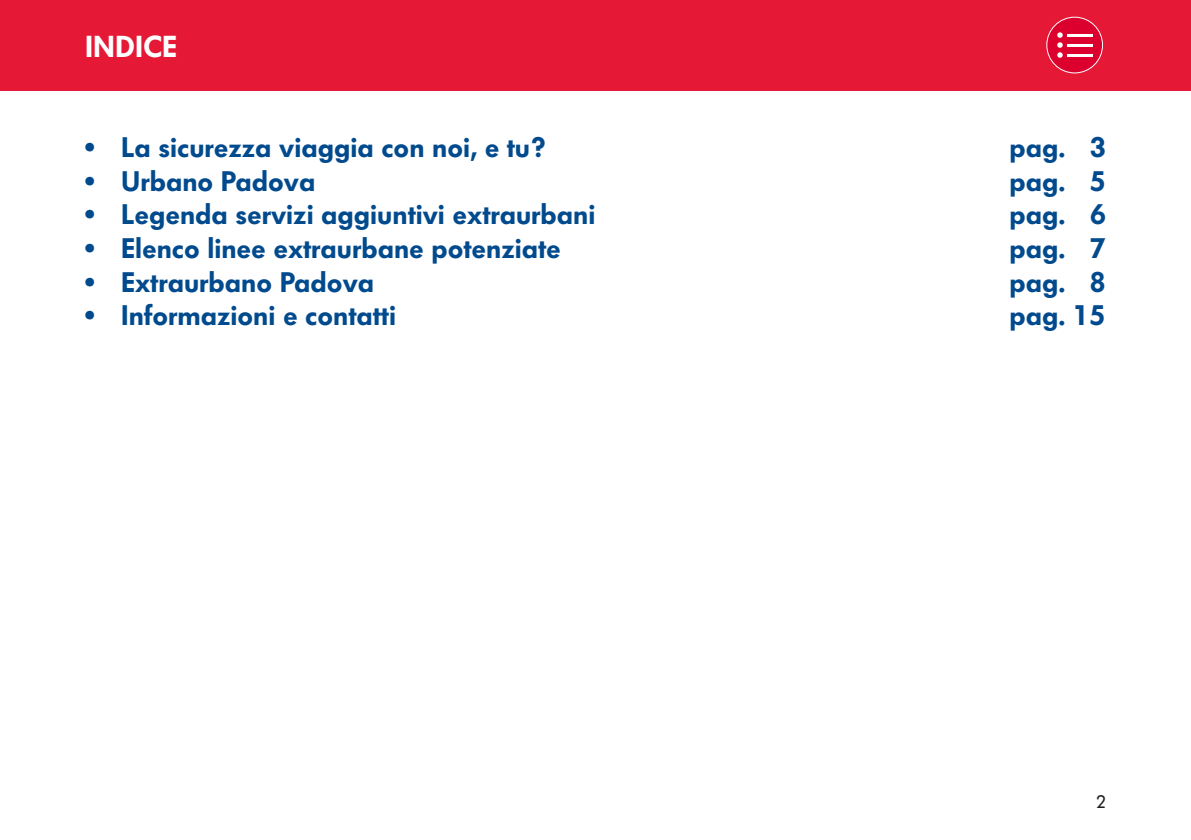
<style>
.page{position:relative;width:1191px;height:840px;background:#fff}
.page>*{position:absolute;margin:0;border:0;box-sizing:border-box;transform-origin:0 0}
.t1{font:600 30px "Futura Serie BQ";color:#fff}
.t2{font:600 28px "Futura Serie BQ";color:#004a8d}
.t3{font:18px "Futura Serie BQ";color:#231f20}
</style>
<div class="page">
<div style="left:0;top:0;width:1191px;height:90px;background:#e51836"></div>
<div style="left:1046px;top:17px;width:56px;height:56px;background:#db002e;border-radius:50%"></div>
<div style="left:1046px;top:17px;width:57px;height:56px;border:1px solid #fff;border-radius:50%"></div>
<hr style="left:1067px;top:34px;width:25px;height:2px;background:#fff">
<hr style="left:1067px;top:44px;width:25px;height:2px;background:#fff">
<svg style="left:1057px;top:32px;width:5px;height:26px"></svg>
<hr style="left:1067px;top:54px;width:25px;height:2px;background:#fff">
<p class="t1" style="left:85px;top:29px;width:94px">INDICE</p>
<p class="t2" style="left:85px;top:131px;width:462px">• La sicurezza viaggia con noi, e tu?</p>
<p class="t2" style="left:85px;top:164px;width:232px">• Urbano Padova</p>
<p class="t2" style="left:85px;top:198px;width:512px">• Legenda servizi aggiuntivi extraurbani</p>
<p class="t2" style="left:85px;top:232px;width:477px">• Elenco linee extraurbane potenziate</p>
<p class="t2" style="left:85px;top:265px;width:291px">• Extraurbano Padova</p>
<p class="t2" style="left:85px;top:299px;width:312px">• Informazioni e contatti</p>
<p class="t2" style="left:1009px;top:131px;width:98px">pag. 3</p>
<p class="t2" style="left:1009px;top:164px;width:98px">pag. 5</p>
<p class="t2" style="left:1009px;top:198px;width:98px">pag. 6</p>
<p class="t2" style="left:1009px;top:232px;width:98px">pag. 7</p>
<p class="t2" style="left:1009px;top:265px;width:98px">pag. 8</p>
<p class="t2" style="left:1009px;top:299px;width:98px">pag. 15</p>
<p class="t3" style="left:1096px;top:790px;width:11px">2</p>
</div>
